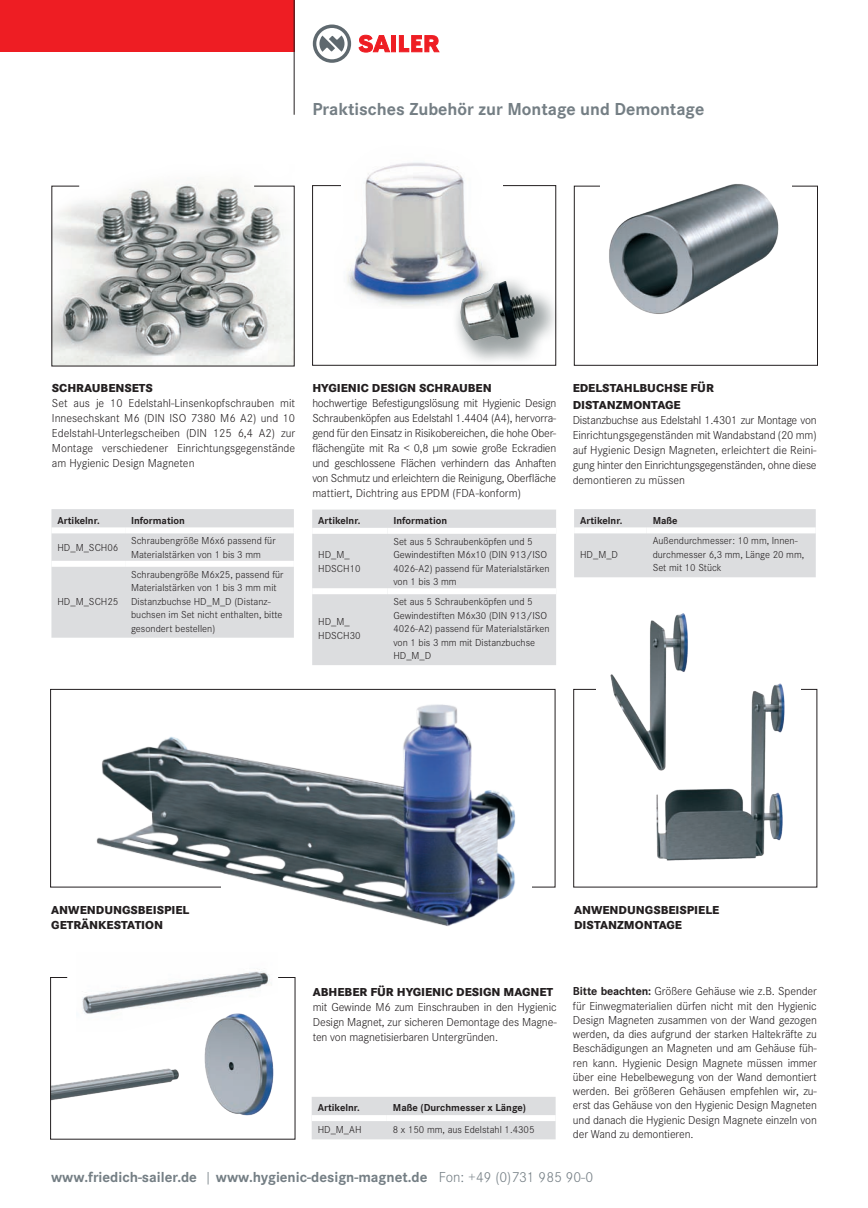
<style>
.page{position:relative;width:868px;height:1208px;background:#fff}
.page>*{position:absolute;margin:0;border:0;box-sizing:border-box;transform-origin:0 0}
.t1{font:700 18px "Corporate S";color:#747e84}
.t2{font:700 15px "Corporate S";color:#747e84}
.t3{font:300 12px/15px "Corporate S";letter-spacing:-.01em;color:#231f20;text-align:justify}
.t4{font:800 12px/15px "Corporate S";color:#231f20}
.t5{font:300 10.5px/13.5px "Corporate S";color:#231f20}
.t6{font:700 10.5px "Corporate S";color:#231f20}
.s1{font-weight:700}
.s2{font-weight:300}
</style>
<div class="page">
<div style="left:312px;top:185px;width:244px;height:180px;border:1px solid #231f20"></div>
<div style="left:340px;top:177px;width:162px;height:26px;background:#fff"></div>
<svg style="left:313px;top:25px;width:38px;height:38px"></svg>
<hr style="left:391px;top:35px;width:4px;height:17px;background:#ee1d23">
<svg style="left:399px;top:35px;width:40px;height:17px"></svg>
<svg style="left:359px;top:35px;width:31px;height:17px"></svg>
<div style="left:0;top:0;width:294px;height:51px;background:#ee1d23"></div>
<svg style="left:51px;top:186px;width:243px;height:180px"></svg>
<div style="left:51px;top:509px;width:243px;height:128px;background:#dcdddf"></div>
<div style="left:51px;top:527px;width:74px;height:6px;background:#fff"></div>
<div style="left:125px;top:527px;width:169px;height:6px;background:#fff"></div>
<div style="left:51px;top:561px;width:74px;height:6px;background:#fff"></div>
<div style="left:125px;top:561px;width:169px;height:6px;background:#fff"></div>
<div style="left:574px;top:509px;width:241px;height:68px;background:#dcdddf"></div>
<div style="left:574px;top:527px;width:72px;height:6px;background:#fff"></div>
<div style="left:646px;top:527px;width:169px;height:6px;background:#fff"></div>
<img style="left:609px;top:184px;width:170px;height:130px">
<div style="left:311px;top:1097px;width:244px;height:42px;background:#dcdddf"></div>
<div style="left:311px;top:1115px;width:76px;height:6px;background:#fff"></div>
<div style="left:387px;top:1115px;width:168px;height:6px;background:#fff"></div>
<img style="left:52px;top:1031px;width:222px;height:85px">
<div style="left:50px;top:977px;width:245px;height:162px;border:1px solid #231f20"></div>
<img style="left:76px;top:969px;width:201px;height:62px">
<hr style="left:294px;top:0;width:1px;height:115px;background:#231f20">
<div style="left:312px;top:509px;width:244px;height:156px;background:#dcdddf"></div>
<div style="left:312px;top:528px;width:75px;height:6px;background:#fff"></div>
<div style="left:387px;top:528px;width:169px;height:6px;background:#fff"></div>
<div style="left:312px;top:588px;width:75px;height:6px;background:#fff"></div>
<div style="left:387px;top:588px;width:169px;height:6px;background:#fff"></div>
<img style="left:334px;top:162px;width:149px;height:144px">
<img style="left:444px;top:263px;width:113px;height:103px">
<div style="left:573px;top:689px;width:244px;height:198px;border:1px solid #231f20"></div>
<div style="left:596px;top:599px;width:205px;height:184px;background:#fff"></div>
<img style="left:610px;top:613px;width:78px;height:130px">
<img style="left:642px;top:674px;width:143px;height:187px">
<img style="left:75px;top:704px;width:460px;height:222px">
<h1 class="t1" style="left:312px;top:98px;width:393px">Praktisches Zubehör zur Montage und Demontage</h1>
<p class="t4" style="left:52px;top:381px;width:102px">SCHRAUBENSETS</p>
<p class="t3" style="left:52px;top:396px;width:245px">Set aus je 10 Edelstahl-Linsenkopfschrauben mit Innesechskant M6 (DIN ISO 7380 M6 A2) und 10<br>Edelstahl-Unterlegscheiben (DIN 125 6,4 A2) zur Montage verschiedener Einrichtungsgegenstände am Hygienic Design Magneten</p>
<p class="t6" style="left:57px;top:514px;width:44px">Artikelnr.</p>
<p class="t6" style="left:131px;top:514px;width:55px">Information</p>
<p class="t5" style="left:57px;top:541px;width:62px">HD_M_SCH06</p>
<p class="t5" style="left:131px;top:534px;width:146px">Schraubengröße M6x6 passend für<br>Materialstärken von 1 bis 3 mm</p>
<p class="t5" style="left:57px;top:594px;width:62px">HD_M_SCH25</p>
<p class="t5" style="left:131px;top:567px;width:154px">Schraubengröße M6x25, passend für<br>Materialstärken von 1 bis 3 mm mit<br>Distanzbuchse HD_M_D (Distanz&shy;buchsen im Set nicht enthalten, bitte gesondert bestellen)</p>
<p class="t4" style="left:312px;top:381px;width:181px">HYGIENIC DESIGN SCHRAUBEN</p>
<p class="t3" style="left:312px;top:396px;width:245px">hochwertige Befestigungslösung mit Hygienic Design Schraubenköpfen aus Edelstahl 1.4404 (A4), hervorra&shy;gend für den Einsatz in Risikobereichen, die hohe Ober&shy;flächengüte mit Ra &lt; 0,8 µm sowie große Eckradien und geschlossene Flächen verhindern das Anhaften von Schmutz und erleichtern die Reinigung, Oberfläche mattiert, Dichtring aus EPDM (FDA-konform)</p>
<p class="t6" style="left:318px;top:514px;width:44px">Artikelnr.</p>
<p class="t6" style="left:393px;top:514px;width:55px">Information</p>
<p class="t5" style="left:318px;top:548px;width:44px">HD_M_<br>HDSCH10</p>
<p class="t5" style="left:393px;top:534px;width:158px">Set aus 5 Schraubenköpfen und 5<br>Gewindestiften M6x10 (DIN 913/ISO<br>4026-A2) passend für Materialstärken von 1 bis 3 mm</p>
<p class="t5" style="left:318px;top:615px;width:44px">HD_M_<br>HDSCH30</p>
<p class="t5" style="left:393px;top:595px;width:158px">Set aus 5 Schraubenköpfen und 5<br>Gewindestiften M6x30 (DIN 913/ISO<br>4026-A2) passend für Materialstärken von 1 bis 3 mm mit Distanzbuchse<br>HD_M_D</p>
<p class="t4" style="left:572px;top:380px;width:143px;line-height:16.5px">EDELSTAHLBUCHSE FÜR<br>DISTANZMONTAGE</p>
<p class="t3" style="left:572px;top:412px;width:245px">Distanzbuchse aus Edelstahl 1.4301 zur Montage von Einrichtungsgegenständen mit Wandabstand (20 mm) auf Hygienic Design Magneten, erleichtert die Reini&shy;gung hinter den Einrichtungsgegenständen, ohne diese demontieren zu müssen</p>
<p class="t6" style="left:580px;top:514px;width:44px">Artikelnr.</p>
<p class="t6" style="left:652px;top:514px;width:26px">Maße</p>
<p class="t5" style="left:580px;top:547px;width:40px">HD_M_D</p>
<p class="t5" style="left:652px;top:534px;width:153px">Außendurchmesser: 10 mm, Innen&shy;durchmesser 6,3 mm, Länge 20 mm,<br>Set mit 10 Stück</p>
<p class="t4" style="left:51px;top:902px;width:139px">ANWENDUNGSBEISPIEL<br>GETRÄNKESTATION</p>
<p class="t4" style="left:574px;top:902px;width:146px">ANWENDUNGSBEISPIELE<br>DISTANZMONTAGE</p>
<p class="t4" style="left:313px;top:984px;width:242px">ABHEBER FÜR HYGIENIC DESIGN MAGNET</p>
<p class="t3" style="left:313px;top:999px;width:245px">mit Gewinde M6 zum Einschrauben in den Hygienic Design Magnet, zur sicheren Demontage des Magne&shy;ten von magnetisierbaren Untergründen.</p>
<p class="t6" style="left:317px;top:1102px;width:44px">Artikelnr.</p>
<p class="t6" style="left:393px;top:1102px;width:135px">Maße (Durchmesser x Länge)</p>
<p class="t5" style="left:317px;top:1122px;width:45px">HD_M_AH</p>
<p class="t5" style="left:393px;top:1122px;width:143px">8 x 150 mm, aus Edelstahl 1.4305</p>
<p class="t3" style="left:573px;top:984px;width:245px;line-height:14.2px"><span class="s1">Bitte beachten:</span> Größere Gehäuse wie z.B. Spender für Einwegmaterialien dürfen nicht mit den Hygienic Design Magneten zusammen von der Wand gezogen werden, da dies aufgrund der starken Haltekräfte zu Beschädigungen an Magneten und am Gehäuse füh&shy;ren kann. Hygienic Design Magnete müssen immer über eine Hebelbewegung von der Wand demontiert werden. Bei größeren Gehäusen empfehlen wir, zu&shy;erst das Gehäuse von den Hygienic Design Magneten und danach die Hygienic Design Magnete einzeln von der Wand zu demontieren.</p>
<p class="t2" style="left:51px;top:1168px;width:543px">www.friedich-sailer.de <span class="s2">|</span> www.hygienic-design-magnet.de <span class="s2">Fon: +49 (0)731 985 90-0</span></p>
</div>
